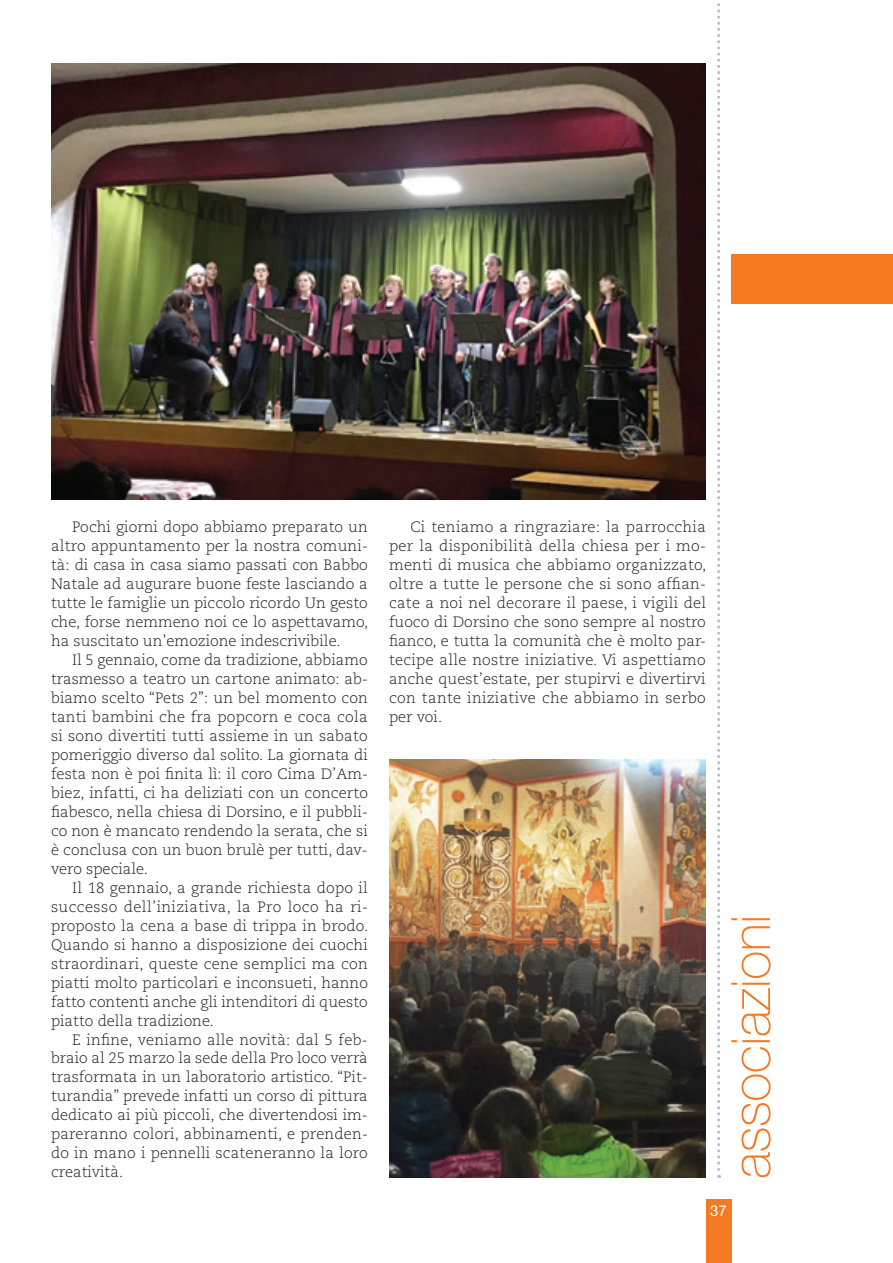
<style>
.page{position:relative;width:893px;height:1263px;background:#fff}
.page>*{position:absolute;margin:0;border:0;box-sizing:border-box;transform-origin:0 0}
.t1{font:100 54px "Helvetica Neue LT Std";letter-spacing:-.01em;color:#f47921}
.t2{font:300 15px/18.9px "Caecilia LT Std";color:#231f20;text-align:justify}
.t3{font:15px "Helvetica Neue LT Std";color:#fff}
</style>
<div class="page">
<svg style="left:717px;top:3px;width:3px;height:1175px"></svg>
<div style="left:706px;top:1199px;width:25px;height:64px;background:#f47921"></div>
<div style="left:731px;top:254px;width:162px;height:50px;background:#f47921"></div>
<img style="left:51px;top:64px;width:655px;height:436px">
<img style="left:389px;top:759px;width:317px;height:419px">
<p class="t2" style="left:51px;top:518px;width:319px;text-indent:21px">Pochi giorni dopo abbiamo preparato un altro appuntamento per la nostra comuni&shy;tà: di casa in casa siamo passati con Babbo Natale ad augurare buone feste lasciando a tutte le famiglie un piccolo ricordo Un gesto che, forse nemmeno noi ce lo aspettavamo, ha suscitato un’emozione indescrivibile.</p>
<p class="t2" style="left:51px;top:651px;width:318px;text-indent:21px">Il 5 gennaio, come da tradizione, abbiamo trasmesso a teatro un cartone animato: ab&shy;biamo scelto “Pets 2”: un bel momento con tanti bambini che fra popcorn e coca cola si sono divertiti tutti assieme in un sabato pomeriggio diverso dal solito. La giornata di festa non è poi finita lì: il coro Cima D’Am&shy;biez, infatti, ci ha deliziati con un concerto fiabesco, nella chiesa di Dorsino, e il pubbli&shy;co non è mancato rendendo la serata, che si è conclusa con un buon brulè per tutti, dav&shy;vero speciale.</p>
<p class="t2" style="left:51px;top:878px;width:319px;text-indent:21px">Il 18 gennaio, a grande richiesta dopo il successo dell’iniziativa, la Pro loco ha ri&shy;proposto la cena a base di trippa in brodo.<br>Quando si hanno a disposizione dei cuochi straordinari, queste cene semplici ma con piatti molto particolari e inconsueti, hanno fatto contenti anche gli intenditori di questo piatto della tradizione.</p>
<p class="t2" style="left:51px;top:1030px;width:318px;text-indent:21px">E infine, veniamo alle novità: dal 5 feb&shy;braio al 25 marzo la sede della Pro loco verrà trasformata in un laboratorio artistico. “Pit&shy;turandia” prevede infatti un corso di pittura dedicato ai più piccoli, che divertendosi im&shy;pareranno colori, abbinamenti, e prenden&shy;do in mano i pennelli scateneranno la loro creatività.</p>
<p class="t2" style="left:389px;top:518px;width:319px;text-indent:21px">Ci teniamo a ringraziare: la parrocchia per la disponibilità della chiesa per i mo&shy;menti di musica che abbiamo organizzato, oltre a tutte le persone che si sono affian&shy;cate a noi nel decorare il paese, i vigili del fuoco di Dorsino che sono sempre al nostro fianco, e tutta la comunità che è molto par&shy;tecipe alle nostre iniziative. Vi aspettiamo anche quest’estate, per stupirvi e divertirvi con tante iniziative che abbiamo in serbo per voi.</p>
<h1 class="t1" style="left:720px;top:1179px;width:266px;rotate:-90deg">associazioni</h1>
<p class="t3" style="left:710px;top:1202px;width:18px">37</p>
</div>
